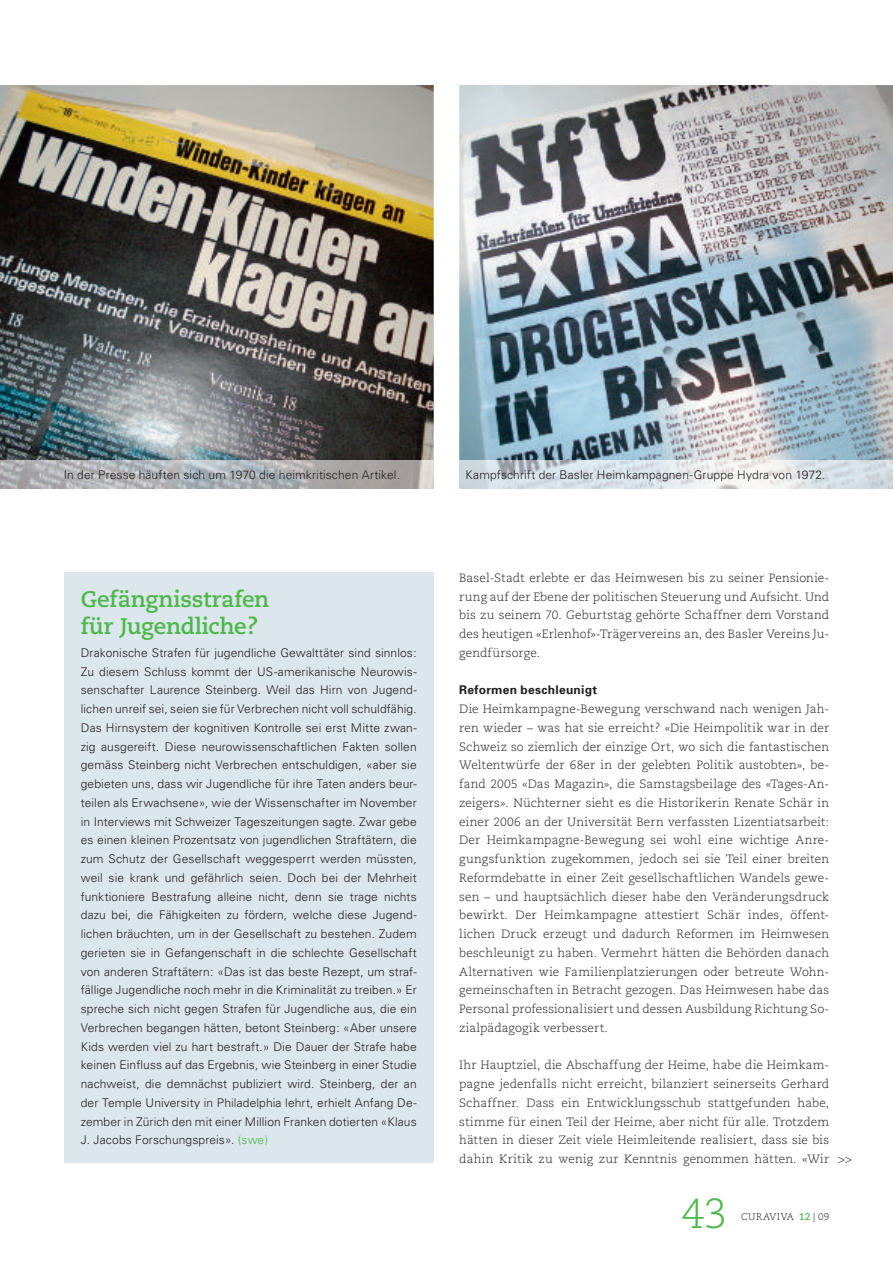
<style>
.page{position:relative;width:893px;height:1263px;background:#fff}
.page>*{position:absolute;margin:0;border:0;box-sizing:border-box;transform-origin:0 0}
.t1{font:300 42px "Caecilia";color:#4cb848}
.t2{font:700 22.5px/27px "Caecilia";letter-spacing:-.01em;color:#4cb848}
.t3{font:300 12px/18.8px "Univers";letter-spacing:.01em;color:#231f20;text-align:justify}
.t4{font:300 12px/18.8px "Caecilia";letter-spacing:.01em;color:#231f20;text-align:justify}
.t5{font:700 12px "Univers";letter-spacing:.025em;color:#231f20}
.t6{font:300 9.75px "Caecilia";letter-spacing:.035em;color:#231f20}
.s1{color:#4cb848}
.s2{font-weight:700;color:#4cb848}
</style>
<div class="page">
<div style="left:64px;top:572px;width:370px;height:591px;background:#dce6ed"></div>
<img style="left:459px;top:85px;width:434px;height:375px">
<svg style="left:459px;top:488px;width:434px;height:1px"></svg>
<img style="left:459px;top:460px;width:434px;height:28px">
<img style="left:0;top:85px;width:434px;height:375px">
<img style="left:0;top:460px;width:434px;height:28px">
<p class="t3" style="left:64px;top:466px;width:338px">In der Presse häuften sich um 1970 die heimkritischen Artikel.</p>
<p class="t3" style="left:466px;top:466px;width:361px">Kampfschrift der Basler Heimkampagnen-Gruppe Hydra von 1972.</p>
<h2 class="t2" style="left:81px;top:587px;width:190px">Gefängnisstrafen für Jugendliche?</h2>
<p class="t3" style="left:81px;top:644px;width:337px">Drakonische Strafen für jugendliche Gewalttäter sind sinnlos:<br>Zu diesem Schluss kommt der US-amerikanische Neurowis&shy;senschafter Laurence Steinberg. Weil das Hirn von Jugend&shy;lichen unreif sei, seien sie für Verbrechen nicht voll schuldfähig.<br>Das Hirnsystem der kognitiven Kontrolle sei erst Mitte zwan&shy;zig ausgereift. Diese neurowissenschaftlichen Fakten sollen gemäss Steinberg nicht Verbrechen entschuldigen, «aber sie gebieten uns, dass wir Jugendliche für ihre Taten anders beur&shy;teilen als Erwachsene», wie der Wissenschafter im November in Interviews mit Schweizer Tageszeitungen sagte. Zwar gebe es einen kleinen Prozentsatz von jugendlichen Straftätern, die zum Schutz der Gesellschaft weggesperrt werden müssten, weil sie krank und gefährlich seien. Doch bei der Mehrheit funktioniere Bestrafung alleine nicht, denn sie trage nichts dazu bei, die Fähigkeiten zu fördern, welche diese Jugend&shy;lichen bräuchten, um in der Gesellschaft zu bestehen. Zudem gerieten sie in Gefangenschaft in die schlechte Gesellschaft von anderen Straftätern: «Das ist das beste Rezept, um straf&shy;fällige Jugendliche noch mehr in die Kriminalität zu treiben.» Er spreche sich nicht gegen Strafen für Jugendliche aus, die ein Verbrechen begangen hätten, betont Steinberg: «Aber unsere Kids werden viel zu hart bestraft.» Die Dauer der Strafe habe keinen Einfluss auf das Ergebnis, wie Steinberg in einer Studie nachweist, die demnächst publiziert wird. Steinberg, der an der Temple University in Philadelphia lehrt, erhielt Anfang De&shy;zember in Zürich den mit einer Million Franken dotierten «Klaus J. Jacobs Forschungspreis». <span class="s1">(swe)</span></p>
<p class="t4" style="left:459px;top:569px;width:371px">Basel-Stadt erlebte er das Heimwesen bis zu seiner Pensionie&shy;rung auf der Ebene der politischen Steuerung und Aufsicht. Und bis zu seinem 70. Geburtstag gehörte Schaffner dem Vorstand des heutigen «Erlenhof»-Trägervereins an, des Basler Vereins Ju&shy;gendfürsorge.</p>
<p class="t5" style="left:459px;top:685px;width:139px">Reformen beschleunigt</p>
<p class="t4" style="left:459px;top:700px;width:371px">Die Heimkampagne-Bewegung verschwand nach wenigen Jah&shy;ren wieder – was hat sie erreicht? «Die Heimpolitik war in der Schweiz so ziemlich der einzige Ort, wo sich die fantastischen Weltentwürfe der 68er in der gelebten Politik austobten», be&shy;fand 2005 «Das Magazin», die Samstagsbeilage des «Tages-An&shy;zeigers». Nüchterner sieht es die Historikerin Renate Schär in einer 2006 an der Universität Bern verfassten Lizentiatsarbeit:<br>Der Heimkampagne-Bewegung sei wohl eine wichtige Anre&shy;gungsfunktion zugekommen, jedoch sei sie Teil einer breiten Reformdebatte in einer Zeit gesellschaftlichen Wandels gewe&shy;sen – und hauptsächlich dieser habe den Veränderungsdruck bewirkt. Der Heimkampagne attestiert Schär indes, öffent&shy;lichen Druck erzeugt und dadurch Reformen im Heimwesen beschleunigt zu haben. Vermehrt hätten die Behörden danach Alternativen wie Familienplatzierungen oder betreute Wohn&shy;gemeinschaften in Betracht gezogen. Das Heimwesen habe das Personal professionalisiert und dessen Ausbildung Richtung So&shy;zialpädagogik verbessert.</p>
<p class="t4" style="left:459px;top:1057px;width:371px">Ihr Hauptziel, die Abschaffung der Heime, habe die Heimkam&shy;pagne jedenfalls nicht erreicht, bilanziert seinerseits Gerhard Schaffner. Dass ein Entwicklungsschub stattgefunden habe, stimme für einen Teil der Heime, aber nicht für alle. Trotzdem hätten in dieser Zeit viele Heimleitende realisiert, dass sie bis dahin Kritik zu wenig zur Kenntnis genommen hätten. «Wir</p>
<p class="t4" style="left:838px;top:1150px;width:16px">&gt;&gt;</p>
<h1 class="t1" style="left:681px;top:1195px;width:47px">43</h1>
<p class="t6" style="left:741px;top:1212px;width:89px">CURAVIVA <span class="s2">12</span> | 09</p>
</div>
